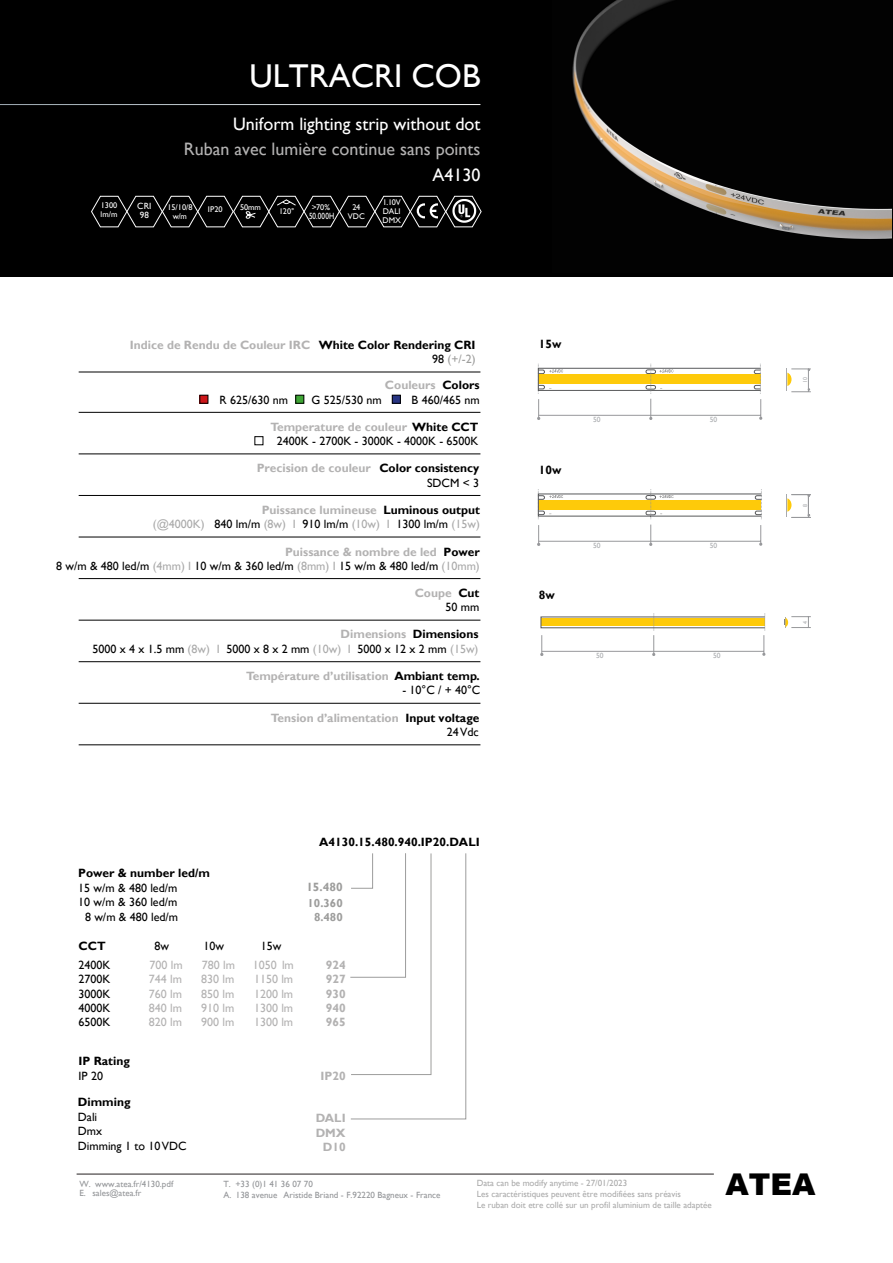
<style>
.page{position:relative;width:893px;height:1263px;background:#fff}
.page>*{position:absolute;margin:0;border:0;box-sizing:border-box;transform-origin:0 0}
.t1{font:33px "Gill Sans";color:#fff}
.t2{font:900 30px "Arial";color:#000}
.t3{font:18px/25.8px "Gill Sans";color:#fff;text-align:right}
.t4{font:12px/14.4px "Gill Sans";color:#000;text-align:right}
.t5{font:700 12px/14.4px "Gill Sans";color:#b3b2b2;text-align:right}
.t6{font:12px/14.4px "Gill Sans";color:#b3b2b2;text-align:justify}
.t7{font:12px/14.4px "Gill Sans";color:#aaa;text-align:right}
.t8{font:700 12px/14.4px "Gill Sans";color:#000}
.t9{font:700 12px "Gill Sans";color:#030303}
.t10{font:700 12px "Gill Sans";color:#9d9d9c}
.t11{font:700 11.55px "Gill Sans";color:#9d9d9c}
.t12{font:9px/10.8px "Gill Sans";color:#aaa}
.t13{font:9px/9.6px "Gill Sans";color:#939598}
.t14{font:9px "Gill Sans";letter-spacing:.01em;color:#fff;scale:.8 1}
.t15{font:9px/9px "Gill Sans";letter-spacing:.01em;color:#fff}
.t16{font:8.25px/9px "Gill Sans";color:#fff;text-align:center}
.t17{font:7.5px "Gill Sans";color:#a9abae}
.t18{font:5.85px "Gill Sans";color:#a9abae}
.s1{color:#b3b2b2}
.s2{color:#000}
.s3{font-weight:400;color:#000}
.s4{font-weight:400;color:#9d9d9c}
.s5{font-weight:700;color:#b3b2b2}
.s6{font-weight:700}
.s7{font-weight:700;color:#000}
.s8{color:#aaa}
.s9{font-weight:400}
</style>
<div class="page">
<div style="left:0;top:0;width:893px;height:276px;background:#000"></div>
<hr style="left:0;top:104px;width:480px;height:1px;background:#fff">
<hr style="left:79px;top:412px;width:401px;height:1px;background:#000">
<hr style="left:79px;top:453px;width:401px;height:1px;background:#000">
<hr style="left:79px;top:495px;width:401px;height:1px;background:#000">
<hr style="left:79px;top:537px;width:401px;height:1px;background:#000">
<hr style="left:79px;top:578px;width:401px;height:1px;background:#000">
<hr style="left:79px;top:620px;width:401px;height:1px;background:#000">
<hr style="left:79px;top:661px;width:401px;height:1px;background:#000">
<hr style="left:79px;top:703px;width:401px;height:1px;background:#000">
<hr style="left:79px;top:744px;width:401px;height:1px;background:#000">
<svg style="left:350px;top:853px;width:117px;height:267px"></svg>
<div style="left:200px;top:395px;width:8px;height:8px;background:#cd171a"></div>
<div style="left:296px;top:395px;width:8px;height:8px;background:#3fa535"></div>
<div style="left:296px;top:395px;width:8px;height:8px;border:1px solid #000"></div>
<div style="left:392px;top:395px;width:8px;height:8px;background:#283583"></div>
<div style="left:392px;top:395px;width:9px;height:8px;border:1px solid #000"></div>
<div style="left:255px;top:436px;width:8px;height:9px;border:1px solid #000"></div>
<hr style="left:649px;top:415px;width:112px;height:1px;background:#97989b">
<hr style="left:539px;top:415px;width:110px;height:1px;background:#97989b">
<hr style="left:649px;top:541px;width:112px;height:1px;background:#97989b">
<hr style="left:539px;top:541px;width:110px;height:1px;background:#97989b">
<hr style="left:652px;top:651px;width:112px;height:1px;background:#97989b">
<hr style="left:542px;top:651px;width:110px;height:1px;background:#97989b">
<div style="left:541px;top:618px;width:224px;height:8px;background:#feca0a"></div>
<svg style="left:537px;top:364px;width:27px;height:56px"></svg>
<svg style="left:540px;top:635px;width:3px;height:21px"></svg>
<svg style="left:652px;top:613px;width:3px;height:43px"></svg>
<svg style="left:762px;top:613px;width:3px;height:43px"></svg>
<svg style="left:784px;top:616px;width:27px;height:12px"></svg>
<svg style="left:786px;top:368px;width:25px;height:24px"></svg>
<svg style="left:786px;top:494px;width:25px;height:24px"></svg>
<hr style="left:79px;top:372px;width:401px;height:1px;background:#000">
<img style="left:572px;top:1px;width:319px;height:238px">
<svg style="left:91px;top:195px;width:391px;height:33px"></svg>
<div style="left:538px;top:375px;width:222px;height:9px;background:#feca0a"></div>
<div style="left:538px;top:500px;width:223px;height:10px;background:#feca0a"></div>
<div style="left:538px;top:368px;width:223px;height:23px;border:1px solid #58595b"></div>
<svg style="left:645px;top:364px;width:29px;height:56px"></svg>
<svg style="left:753px;top:364px;width:10px;height:56px"></svg>
<svg style="left:537px;top:489px;width:27px;height:57px"></svg>
<svg style="left:645px;top:489px;width:29px;height:57px"></svg>
<svg style="left:754px;top:489px;width:8px;height:57px"></svg>
<div style="left:541px;top:617px;width:224px;height:11px;border:1px solid #58595b"></div>
<hr style="left:77px;top:1174px;width:637px;height:1px;background:#231f20">
<p class="t1" style="left:249px;top:56px;width:233px">ULTRACRI COB</p>
<p class="t3" style="left:184px;top:111px;width:298px">Uniform lighting strip without dot<br><span class="s1">Ruban avec lumière continue sans points<br></span>A4130</p>
<p class="t16" style="left:240px;top:203px;width:22px">50mm</p>
<p class="t16" style="left:348px;top:203px;width:19px">24<br>VDC</p>
<p class="t16" style="left:101px;top:201px;width:18px;text-align:left">1300 lm/m</p>
<p class="t16" style="left:208px;top:205px;width:16px">IP20</p>
<p class="t16" style="left:382px;top:198px;width:20px;text-align:justify">1.10V DALI DMX</p>
<p class="t15" style="left:137px;top:201px;width:16px">CRI<br>98</p>
<p class="t16" style="left:312px;top:202px;width:20px">&gt;70%</p>
<p class="t14" style="left:309px;top:211px;width:33px">50.000H</p>
<p class="t16" style="left:167px;top:203px;width:27px">15/10/8 w/m</p>
<p class="t16" style="left:279px;top:207px;width:17px">120°</p>
<p class="t5" style="left:130px;top:338px;width:347px">Indice de Rendu de Couleur IRC <span class="s2">White Color Rendering CRI<br></span><span class="s3">98</span> <span class="s4">(+/-2)</span></p>
<p class="t5" style="left:385px;top:378px;width:96px">Couleurs <span class="s2">Colors</span></p>
<p class="t4" style="left:220px;top:393px;width:70px">R 625/630 nm</p>
<p class="t4" style="left:311px;top:393px;width:72px">G 525/530 nm</p>
<p class="t4" style="left:412px;top:393px;width:70px">B 460/465 nm</p>
<p class="t4" style="left:270px;top:420px;width:210px;text-align:center"><span class="s5">Temperature de couleur</span> <span class="s6">White CCT<br></span>2400K - 2700K - 3000K - 4000K - 6500K</p>
<p class="t5" style="left:257px;top:461px;width:224px">Precision de couleur <span class="s2">Color consistency<br></span><span class="s3">SDCM &lt; 3</span></p>
<p class="t7" style="left:153px;top:503px;width:329px"><span class="s5">Puissance lumineuse</span> <span class="s7">Luminous output<br></span>(@4000K) <span class="s2">840 lm/m</span> (8w) I <span class="s2">910 lm/m</span> (10w) I <span class="s2">1300 lm/m</span> (15w)</p>
<p class="t4" style="left:56px;top:545px;width:425px"><span class="s5">Puissance &amp; nombre de led</span> <span class="s6">Power<br></span>8 w/m &amp; 480 led/m <span class="s8">(4mm) I</span> 10 w/m &amp; 360 led/m <span class="s8">(8mm) I</span> 15 w/m &amp; 480 led/m <span class="s8">(10mm)</span></p>
<p class="t5" style="left:415px;top:586px;width:66px">Coupe <span class="s2">Cut<br></span><span class="s3">50 mm</span></p>
<p class="t4" style="left:92px;top:627px;width:387px"><span class="s5">Dimensions</span> <span class="s6">Dimensions<br></span>5000 x 4 x 1.5 mm <span class="s8">(8w) I</span> 5000 x 8 x 2 mm <span class="s8">(10w) I</span> 5000 x 12 x 2 mm <span class="s8">(15w)</span></p>
<p class="t5" style="left:246px;top:669px;width:235px">Température d’utilisation <span class="s2">Ambiant temp.</span></p>
<p class="t4" style="left:402px;top:683px;width:80px">- 10°C / + 40°C</p>
<p class="t5" style="left:271px;top:711px;width:210px">Tension d’alimentation <span class="s2">Input voltage<br></span><span class="s3">24 Vdc</span></p>
<p class="t8" style="left:78px;top:866px;width:133px">Power &amp; number led/m</p>
<p class="t4" style="left:78px;top:881px;width:101px">15 w/m &amp; 480 led/m</p>
<p class="t4" style="left:78px;top:895px;width:101px">10 w/m &amp; 360 led/m</p>
<p class="t4" style="left:85px;top:909px;width:95px">8 w/m &amp; 480 led/m</p>
<p class="t4" style="left:79px;top:936px;width:33px;line-height:19px;text-align:left"><span class="s6">CCT<br></span>2400K</p>
<p class="t4" style="left:155px;top:939px;width:16px">8w</p>
<p class="t4" style="left:203px;top:939px;width:22px">10w</p>
<p class="t4" style="left:261px;top:939px;width:22px">15w</p>
<p class="t6" style="left:201px;top:958px;width:35px">780 lm 830 lm 850 lm 910 lm 900 lm</p>
<p class="t6" style="left:253px;top:957px;width:43px">1050 lm</p>
<p class="t6" style="left:149px;top:958px;width:35px">700 lm 744 lm 760 lm 840 lm 820 lm</p>
<p class="t4" style="left:79px;top:972px;width:33px">2700K</p>
<p class="t6" style="left:254px;top:972px;width:41px">1150 lm</p>
<p class="t4" style="left:79px;top:987px;width:33px">3000K</p>
<p class="t6" style="left:254px;top:987px;width:41px">1200 lm</p>
<p class="t4" style="left:79px;top:1001px;width:33px">4000K</p>
<p class="t6" style="left:254px;top:1001px;width:41px">1300 lm</p>
<p class="t4" style="left:79px;top:1015px;width:33px">6500K</p>
<p class="t6" style="left:254px;top:1015px;width:41px">1300 lm</p>
<p class="t8" style="left:79px;top:1054px;width:53px">IP Rating<br><span class="s9">IP 20</span></p>
<p class="t4" style="left:78px;top:1095px;width:110px;text-align:left"><span class="s6">Dimming<br></span>Dali<br>Dmx<br>Dimming 1 to 10 VDC</p>
<p class="t8" style="left:319px;top:835px;width:162px">A4130.15.480.940.IP20.DALI</p>
<p class="t10" style="left:306px;top:880px;width:38px">15.480</p>
<p class="t11" style="left:308px;top:896px;width:37px">10.360</p>
<p class="t11" style="left:314px;top:910px;width:30px">8.480</p>
<p class="t5" style="left:326px;top:958px;width:21px;text-align:justify">924<br>927<br>930<br>940<br>965</p>
<p class="t5" style="left:321px;top:1069px;width:27px">IP20</p>
<p class="t5" style="left:316px;top:1111px;width:31px;text-align:left">DALI<br>DMX</p>
<p class="t5" style="left:323px;top:1140px;width:24px">D10</p>
<p class="t9" style="left:539px;top:337px;width:24px">15w</p>
<p class="t9" style="left:539px;top:463px;width:24px">10w</p>
<p class="t9" style="left:539px;top:587px;width:17px">8w</p>
<p class="t17" style="left:593px;top:415px;width:9px">50</p>
<p class="t17" style="left:710px;top:416px;width:9px">50</p>
<p class="t17" style="left:593px;top:541px;width:9px">50</p>
<p class="t17" style="left:710px;top:541px;width:9px">50</p>
<p class="t17" style="left:596px;top:651px;width:9px">50</p>
<p class="t17" style="left:713px;top:652px;width:9px">50</p>
<p class="t18" style="left:802px;top:383px;width:7px;rotate:-90deg">10</p>
<p class="t18" style="left:802px;top:507px;width:4px;rotate:-90deg">8</p>
<p class="t18" style="left:802px;top:624px;width:4px;rotate:-90deg">4</p>
<p class="t13" style="left:79px;top:1179px;width:95px">W. www.atea.fr/4130.pdf<br>E. sales@atea.fr</p>
<p class="t13" style="left:223px;top:1178px;width:218px;line-height:10.8px">T. +33 (0)1 41 36 07 70<br>A. 138 avenue Aristide Briand - F.92220 Bagneux - France</p>
<h2 class="t2" style="left:725px;top:1163px;width:91px">ATEA</h2>
<p class="t12" style="left:477px;top:1178px;width:237px">Data can be modify anytime - 27/01/2023<br>Les caractéristiques peuvent être modifiées sans préavis<br>Le ruban doit etre collé sur un profil aluminium de taille adaptée</p>
</div>
